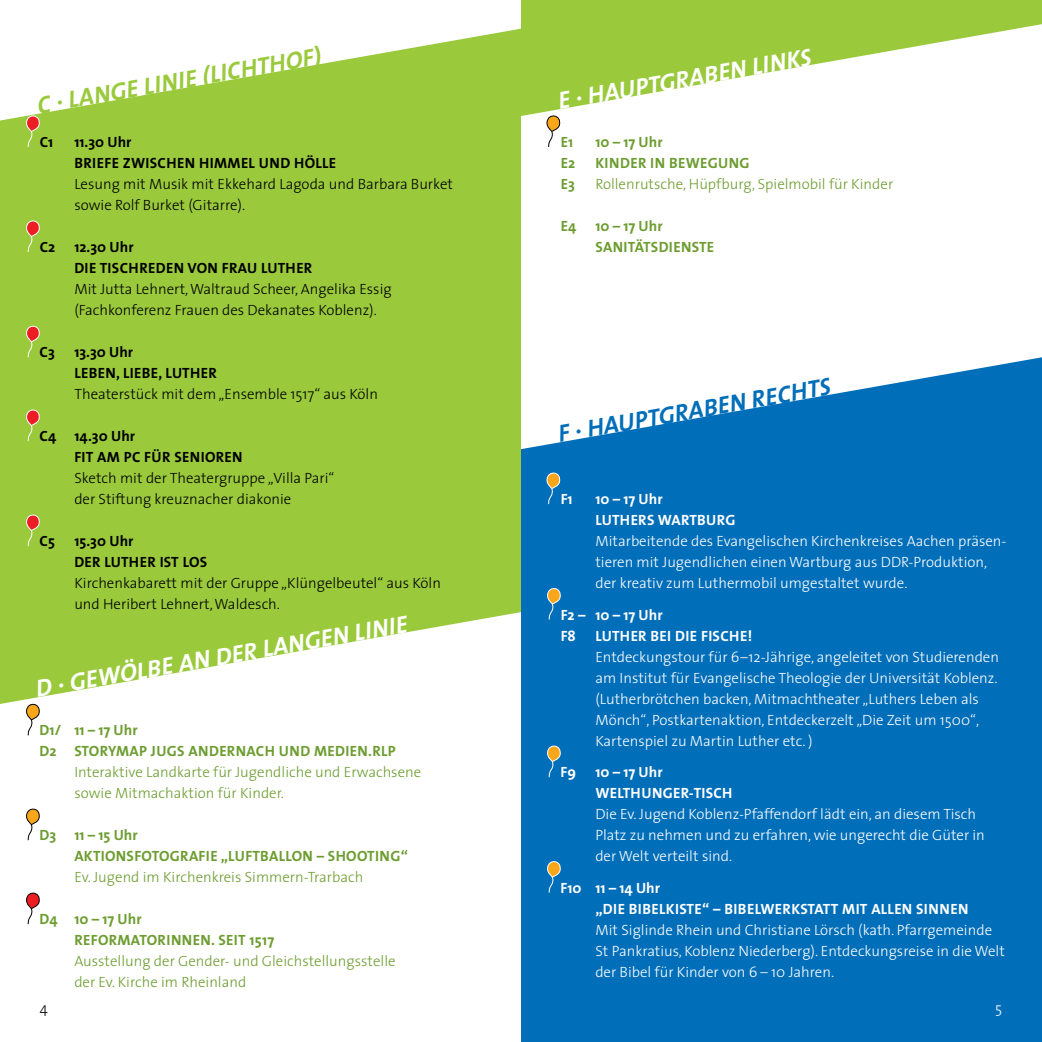
<style>
.page{position:relative;width:1042px;height:1042px;background:#fff}
.page>*{position:absolute;margin:0;border:0;box-sizing:border-box;transform-origin:0 0}
.t1{font:italic 700 24.5px "The Sans";color:#fff}
.t2{font:italic 700 24.5px "The Sans";color:#9aca3c}
.t3{font:italic 700 24.5px "The Sans";color:#006eb9}
.t4{font:300 14.88px/21px "The Sans";color:#fff}
.t5{font:300 14.88px/21px "The Sans";color:#000}
.t6{font:300 14.88px/21px "The Sans";color:#6d9d31}
.t7{font:700 14.88px/21px "The Sans";letter-spacing:.02em;color:#6d9d31}
.t8{font:700 14.88px/21px "The Sans";letter-spacing:.02em;color:#000}
.t9{font:700 14.88px/21px "The Sans";letter-spacing:.02em;color:#fff}
.t10{font:700 14.88px/21px "The Sans";color:#fff}
</style>
<div class="page">
<div style="left:0;top:17px;width:521px;height:802px;background:#9aca3c"></div>
<svg style="left:0;top:17px;width:521px;height:104px;fill:#fff"></svg>
<svg style="left:0;top:612px;width:521px;height:207px;fill:#fff"></svg>
<svg style="left:521px;top:0;width:521px;height:116px;fill:#9aca3c"></svg>
<div style="left:521px;top:357px;width:521px;height:685px;background:#006eb9"></div>
<svg style="left:26px;top:114px;width:15px;height:33px"></svg>
<svg style="left:26px;top:220px;width:14px;height:32px"></svg>
<svg style="left:26px;top:325px;width:14px;height:33px"></svg>
<svg style="left:26px;top:409px;width:14px;height:32px"></svg>
<svg style="left:26px;top:514px;width:14px;height:33px"></svg>
<svg style="left:546px;top:471px;width:15px;height:34px"></svg>
<svg style="left:547px;top:587px;width:15px;height:33px"></svg>
<svg style="left:547px;top:744px;width:15px;height:34px"></svg>
<svg style="left:547px;top:860px;width:15px;height:33px"></svg>
<svg style="left:26px;top:703px;width:15px;height:33px"></svg>
<svg style="left:546px;top:114px;width:15px;height:33px"></svg>
<svg style="left:26px;top:807px;width:15px;height:34px"></svg>
<svg style="left:26px;top:892px;width:14px;height:33px"></svg>
<h1 class="t2" style="left:34px;top:85px;width:289px;rotate:-10deg">C · LANGE LINIE (LICHTHOF)</h1>
<p class="t8" style="left:40px;top:131px;width:15px">C1</p>
<p class="t8" style="left:74px;top:131px;width:263px">11.30 Uhr<br>BRIEFE ZWISCHEN HIMMEL UND HÖLLE</p>
<p class="t5" style="left:74px;top:173px;width:380px">Lesung mit Musik mit Ekkehard Lagoda und Barbara Burket sowie Rolf Burket (Gitarre).</p>
<p class="t8" style="left:40px;top:236px;width:17px">C2</p>
<p class="t8" style="left:74px;top:236px;width:239px">12.30 Uhr<br>DIE TISCHREDEN VON FRAU LUTHER</p>
<p class="t5" style="left:74px;top:278px;width:319px">Mit Jutta Lehnert,Waltraud Scheer, Angelika Essig (Fachkonferenz Frauen des Dekanates Koblenz).</p>
<p class="t8" style="left:40px;top:341px;width:17px">C3</p>
<p class="t8" style="left:74px;top:341px;width:144px">13.30 Uhr<br>LEBEN, LIEBE, LUTHER</p>
<p class="t5" style="left:74px;top:383px;width:305px">Theaterstück mit dem „Ensemble 1517“ aus Köln</p>
<p class="t8" style="left:74px;top:425px;width:170px;text-indent:-35px">C4 14.30 Uhr<br>FIT AM PC FÜR SENIOREN</p>
<p class="t5" style="left:74px;top:467px;width:262px">Sketch mit der Theatergruppe „Villa Pari“ der Stiftung kreuznacher diakonie</p>
<p class="t8" style="left:40px;top:530px;width:17px">C5</p>
<p class="t8" style="left:74px;top:530px;width:134px">15.30 Uhr<br>DER LUTHER IST LOS</p>
<p class="t5" style="left:74px;top:572px;width:368px">Kirchenkabarett mit der Gruppe „Klüngelbeutel“ aus Köln und Heribert Lehnert,Waldesch.</p>
<h1 class="t1" style="left:33px;top:669px;width:378px;rotate:-10deg">D · GEWÖLBE AN DER LANGEN LINIE</h1>
<p class="t7" style="left:40px;top:719px;width:358px">D1/ 11 – 17 Uhr<br>D2 STORYMAP JUGS ANDERNACH UND MEDIEN.RLP</p>
<p class="t6" style="left:74px;top:761px;width:348px">Interaktive Landkarte für Jugendliche und Erwachsene sowie Mitmachaktion für Kinder.</p>
<p class="t7" style="left:74px;top:824px;width:335px;text-indent:-35px">D3 11 – 15 Uhr<br>AKTIONSFOTOGRAFIE „LUFTBALLON – SHOOTING“</p>
<p class="t6" style="left:74px;top:866px;width:290px">Ev. Jugend im Kirchenkreis Simmern-Trarbach</p>
<p class="t7" style="left:74px;top:908px;width:201px;text-indent:-35px">D4 10 – 17 Uhr<br>REFORMATORINNEN. SEIT 1517</p>
<p class="t6" style="left:74px;top:950px;width:323px">Ausstellung der Gender- und Gleichstellungsstelle der Ev. Kirche im Rheinland</p>
<h1 class="t1" style="left:555px;top:81px;width:258px;rotate:-10deg">E · HAUPTGRABEN LINKS</h1>
<p class="t7" style="left:561px;top:131px;width:14px">E1</p>
<p class="t7" style="left:595px;top:131px;width:69px">10 – 17 Uhr</p>
<p class="t7" style="left:561px;top:152px;width:16px">E2</p>
<p class="t7" style="left:595px;top:152px;width:156px">KINDER IN BEWEGUNG</p>
<p class="t7" style="left:561px;top:173px;width:16px">E3</p>
<p class="t6" style="left:595px;top:173px;width:299px">Rollenrutsche, Hüpfburg, Spielmobil für Kinder</p>
<p class="t7" style="left:561px;top:215px;width:17px">E4</p>
<p class="t7" style="left:595px;top:215px;width:120px">10 – 17 Uhr<br>SANITÄTSDIENSTE</p>
<h1 class="t3" style="left:555px;top:414px;width:278px;rotate:-10deg">F · HAUPTGRABEN RECHTS</h1>
<p class="t9" style="left:561px;top:488px;width:14px">F1</p>
<p class="t9" style="left:595px;top:488px;width:142px">10 – 17 Uhr<br>LUTHERS WARTBURG</p>
<p class="t4" style="left:595px;top:530px;width:412px">Mitarbeitende des Evangelischen Kirchenkreises Aachen präsen&shy;tieren mit Jugendlichen einen Wartburg aus DDR-Produktion, der kreativ zum Luthermobil umgestaltet wurde.</p>
<p class="t10" style="left:561px;top:604px;width:103px">F2 – 10 – 17 Uhr<br>F8</p>
<p class="t9" style="left:595px;top:625px;width:158px">LUTHER BEI DIE FISCHE!</p>
<p class="t4" style="left:595px;top:646px;width:405px">Entdeckungstour für 6–12-Jährige, angeleitet von Studierenden am Institut für Evangelische Theologie der Universität Koblenz. (Lutherbrötchen backen, Mitmachtheater „Luthers Leben als Mönch“, Postkartenaktion, Entdeckerzelt „Die Zeit um 1500“, Kartenspiel zu Martin Luther etc. )</p>
<p class="t9" style="left:561px;top:761px;width:17px">F9</p>
<p class="t9" style="left:595px;top:761px;width:139px">10 – 17 Uhr<br>WELTHUNGER-TISCH</p>
<p class="t4" style="left:595px;top:803px;width:391px">Die Ev. Jugend Koblenz-Pfaffendorf lädt ein, an diesem Tisch<br>Platz zu nehmen und zu erfahren, wie ungerecht die Güter in der Welt verteilt sind.</p>
<p class="t9" style="left:595px;top:877px;width:375px;text-indent:-35px">F10 11 – 14 Uhr<br>„DIE BIBELKISTE“ – BIBELWERKSTATT MIT ALLEN SINNEN</p>
<p class="t4" style="left:595px;top:919px;width:411px">Mit Siglinde Rhein und Christiane Lörsch (kath. Pfarrgemeinde<br>St Pankratius, Koblenz Niederberg). Entdeckungsreise in die Welt der Bibel für Kinder von 6 – 10 Jahren.</p>
<p class="t5" style="left:40px;top:997px;width:9px">4</p>
<p class="t4" style="left:995px;top:997px;width:8px">5</p>
</div>
